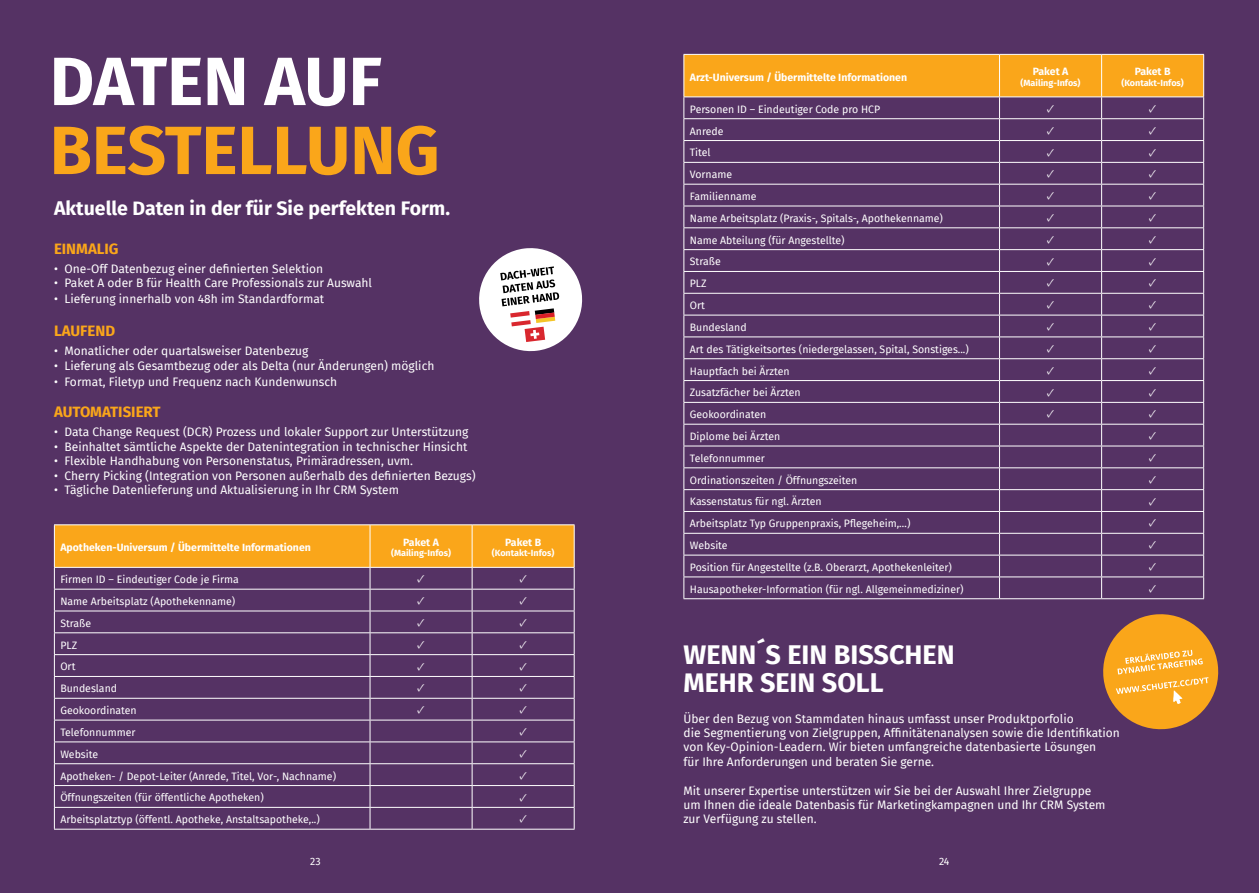
<style>
.page{position:relative;width:1259px;height:893px;background:#553264}
.page>*{position:absolute;margin:0;border:0;box-sizing:border-box;transform-origin:0 0}
.t1{font:700 68.25px "Fira Sans";color:#faa61a}
.t2{font:700 68.25px "Fira Sans";letter-spacing:-.005em;color:#fff}
.t3{font:700 27px/28.5px "Fira Sans";color:#fff}
.t4{font:700 19.5px "Fira Sans";color:#fff}
.t5{font:700 15px "Fira Sans";color:#faa61a}
.t6{font:12px/14.4px "Fira Sans";color:#fff}
.t7{font:11.25px "Minion Pro";color:#fff}
.t8{font:10.5px "Fira Sans";color:#fff}
.t9{font:700 10.5px "Fira Sans";color:#fff}
.t10{font:700 9px "Fira Sans";color:#fff}
</style>
<div class="page">
<svg style="left:1099px;top:611px;width:122px;height:122px;background:#c8873b"></svg>
<svg style="left:476px;top:245px;width:109px;height:109px"></svg>
<svg style="left:683px;top:54px;width:521px;height:544px;background:#6a4566"></svg>
<hr style="left:683px;top:598px;width:316px;height:1px;background:#fff">
<hr style="left:999px;top:598px;width:102px;height:1px;background:#fff">
<hr style="left:1101px;top:598px;width:103px;height:1px;background:#fff">
<svg style="left:54px;top:525px;width:521px;height:304px;background:#734b60"></svg>
<hr style="left:54px;top:829px;width:316px;height:1px;background:#fff">
<hr style="left:370px;top:829px;width:102px;height:1px;background:#fff">
<hr style="left:472px;top:829px;width:102px;height:1px;background:#fff">
<hr style="left:54px;top:524px;width:316px;height:1px;background:#fff">
<hr style="left:54px;top:525px;width:1px;height:42px;background:#fff">
<hr style="left:370px;top:524px;width:102px;height:1px;background:#fff">
<hr style="left:370px;top:525px;width:1px;height:42px;background:#fff">
<hr style="left:472px;top:524px;width:102px;height:1px;background:#fff">
<hr style="left:472px;top:525px;width:1px;height:42px;background:#fff">
<hr style="left:574px;top:525px;width:1px;height:42px;background:#fff">
<hr style="left:54px;top:567px;width:316px;height:1px;background:#fff">
<hr style="left:370px;top:567px;width:102px;height:1px;background:#fff">
<hr style="left:472px;top:567px;width:102px;height:1px;background:#fff">
<h1 class="t2" style="left:50px;top:24px;width:334px">DATEN AUF</h1>
<h1 class="t1" style="left:50px;top:93px;width:391px">BESTELLUNG</h1>
<h3 class="t4" style="left:54px;top:192px;width:397px">Aktuelle Daten in der für Sie perfekten Form.</h3>
<p class="t5" style="left:54px;top:236px;width:66px">EINMALIG</p>
<p class="t6" style="left:54px;top:261px;width:271px">• One-Off Datenbezug einer definierten Selektion</p>
<p class="t6" style="left:54px;top:275px;width:319px">• Paket A oder B für Health Care Professionals zur Auswahl</p>
<p class="t6" style="left:54px;top:291px;width:272px">• Lieferung innerhalb von 48h im Standardformat</p>
<p class="t5" style="left:54px;top:319px;width:63px">LAUFEND</p>
<p class="t6" style="left:54px;top:344px;width:256px">• Monatlicher oder quartalsweiser Datenbezug</p>
<p class="t6" style="left:54px;top:358px;width:382px">• Lieferung als Gesamtbezug oder als Delta (nur Änderungen) möglich</p>
<p class="t6" style="left:54px;top:374px;width:285px">• Format, Filetyp und Frequenz nach Kundenwunsch</p>
<p class="t6" style="left:54px;top:425px;width:416px">• Data Change Request (DCR) Prozess und lokaler Support zur Unterstützung</p>
<p class="t6" style="left:54px;top:439px;width:415px">• Beinhaltet sämtliche Aspekte der Datenintegration in technischer Hinsicht</p>
<p class="t6" style="left:54px;top:453px;width:361px">• Flexible Handhabung von Personenstatus, Primäradressen, uvm.</p>
<p class="t6" style="left:54px;top:468px;width:423px">• Cherry Picking (Integration von Personen außerhalb des definierten Bezugs)</p>
<p class="t6" style="left:54px;top:482px;width:346px">• Tägliche Datenlieferung und Aktualisierung in Ihr CRM System</p>
<p class="t5" style="left:54px;top:399px;width:108px">AUTOMATISIERT</p>
<p class="t9" style="left:60px;top:538px;width:252px">Apotheken-Universum / Übermittelte Informationen</p>
<p class="t9" style="left:403px;top:533px;width:37px">Paket A</p>
<p class="t10" style="left:391px;top:546px;width:61px">(Mailing-Infos)</p>
<p class="t9" style="left:505px;top:533px;width:37px">Paket B</p>
<p class="t10" style="left:492px;top:546px;width:64px">(Kontakt-Infos)</p>
<p class="t8" style="left:60px;top:572px;width:180px">Firmen ID – Eindeutiger Code je Firma</p>
<p class="t7" style="left:417px;top:571px;width:9px">✓</p>
<p class="t7" style="left:519px;top:571px;width:9px">✓</p>
<p class="t8" style="left:60px;top:593px;width:176px">Name Arbeitsplatz (Apothekenname)</p>
<p class="t7" style="left:417px;top:593px;width:9px">✓</p>
<p class="t7" style="left:519px;top:593px;width:9px">✓</p>
<p class="t8" style="left:60px;top:615px;width:32px">Straße</p>
<p class="t7" style="left:417px;top:615px;width:9px">✓</p>
<p class="t7" style="left:519px;top:615px;width:9px">✓</p>
<p class="t8" style="left:60px;top:637px;width:18px">PLZ</p>
<p class="t7" style="left:417px;top:637px;width:9px">✓</p>
<p class="t7" style="left:519px;top:637px;width:9px">✓</p>
<p class="t8" style="left:60px;top:659px;width:17px">Ort</p>
<p class="t7" style="left:417px;top:658px;width:9px">✓</p>
<p class="t7" style="left:519px;top:658px;width:9px">✓</p>
<p class="t8" style="left:60px;top:681px;width:58px">Bundesland</p>
<p class="t7" style="left:417px;top:680px;width:9px">✓</p>
<p class="t7" style="left:519px;top:680px;width:9px">✓</p>
<p class="t8" style="left:60px;top:702px;width:78px">Geokoordinaten</p>
<p class="t7" style="left:417px;top:702px;width:9px">✓</p>
<p class="t7" style="left:519px;top:702px;width:9px">✓</p>
<p class="t8" style="left:60px;top:724px;width:77px">Telefonnummer</p>
<p class="t7" style="left:519px;top:724px;width:9px">✓</p>
<p class="t8" style="left:60px;top:746px;width:39px">Website</p>
<p class="t7" style="left:519px;top:746px;width:9px">✓</p>
<p class="t8" style="left:60px;top:768px;width:277px">Apotheken- / Depot-Leiter (Anrede, Titel, Vor-, Nachname)</p>
<p class="t7" style="left:519px;top:768px;width:9px">✓</p>
<p class="t8" style="left:60px;top:790px;width:205px">Öffnungszeiten (für öffentliche Apotheken)</p>
<p class="t7" style="left:519px;top:789px;width:9px">✓</p>
<p class="t8" style="left:60px;top:812px;width:261px">Arbeitsplatztyp (öffentl. Apotheke, Anstaltsapotheke,..)</p>
<p class="t7" style="left:519px;top:811px;width:9px">✓</p>
<p class="t9" style="left:690px;top:68px;width:219px">Arzt-Universum / Übermittelte Informationen</p>
<p class="t9" style="left:1032px;top:63px;width:37px">Paket A</p>
<p class="t10" style="left:1020px;top:75px;width:61px">(Mailing-Infos)</p>
<p class="t9" style="left:1134px;top:63px;width:37px">Paket B</p>
<p class="t10" style="left:1121px;top:75px;width:64px">(Kontakt-Infos)</p>
<p class="t8" style="left:690px;top:101px;width:192px">Personen ID – Eindeutiger Code pro HCP</p>
<p class="t7" style="left:1046px;top:101px;width:9px">✓</p>
<p class="t7" style="left:1148px;top:101px;width:9px">✓</p>
<p class="t8" style="left:690px;top:123px;width:35px">Anrede</p>
<p class="t7" style="left:1046px;top:123px;width:9px">✓</p>
<p class="t7" style="left:1148px;top:123px;width:9px">✓</p>
<p class="t8" style="left:690px;top:145px;width:22px">Titel</p>
<p class="t7" style="left:1046px;top:144px;width:9px">✓</p>
<p class="t7" style="left:1148px;top:144px;width:9px">✓</p>
<p class="t8" style="left:690px;top:167px;width:44px">Vorname</p>
<p class="t7" style="left:1046px;top:166px;width:9px">✓</p>
<p class="t7" style="left:1148px;top:166px;width:9px">✓</p>
<p class="t8" style="left:690px;top:188px;width:68px">Familienname</p>
<p class="t7" style="left:1046px;top:188px;width:9px">✓</p>
<p class="t7" style="left:1148px;top:188px;width:9px">✓</p>
<p class="t8" style="left:690px;top:210px;width:255px">Name Arbeitsplatz (Praxis-, Spitals-, Apothekenname)</p>
<p class="t7" style="left:1046px;top:210px;width:9px">✓</p>
<p class="t7" style="left:1148px;top:210px;width:9px">✓</p>
<p class="t8" style="left:690px;top:232px;width:156px">Name Abteilung (für Angestellte)</p>
<p class="t7" style="left:1046px;top:232px;width:9px">✓</p>
<p class="t7" style="left:1148px;top:232px;width:9px">✓</p>
<p class="t8" style="left:690px;top:254px;width:32px">Straße</p>
<p class="t7" style="left:1046px;top:253px;width:9px">✓</p>
<p class="t7" style="left:1148px;top:253px;width:9px">✓</p>
<p class="t8" style="left:690px;top:276px;width:18px">PLZ</p>
<p class="t7" style="left:1046px;top:275px;width:9px">✓</p>
<p class="t7" style="left:1148px;top:275px;width:9px">✓</p>
<p class="t8" style="left:690px;top:297px;width:17px">Ort</p>
<p class="t7" style="left:1046px;top:297px;width:9px">✓</p>
<p class="t7" style="left:1148px;top:297px;width:9px">✓</p>
<p class="t8" style="left:690px;top:319px;width:58px">Bundesland</p>
<p class="t7" style="left:1046px;top:319px;width:9px">✓</p>
<p class="t7" style="left:1148px;top:319px;width:9px">✓</p>
<p class="t8" style="left:690px;top:341px;width:280px">Art des Tätigkeitsortes (niedergelassen, Spital, Sonstiges...)</p>
<p class="t7" style="left:1046px;top:341px;width:9px">✓</p>
<p class="t7" style="left:1148px;top:341px;width:9px">✓</p>
<p class="t8" style="left:690px;top:363px;width:101px">Hauptfach bei Ärzten</p>
<p class="t7" style="left:1046px;top:363px;width:9px">✓</p>
<p class="t7" style="left:1148px;top:363px;width:9px">✓</p>
<p class="t8" style="left:690px;top:385px;width:112px">Zusatzfächer bei Ärzten</p>
<p class="t7" style="left:1046px;top:384px;width:9px">✓</p>
<p class="t7" style="left:1148px;top:384px;width:9px">✓</p>
<p class="t8" style="left:690px;top:407px;width:78px">Geokoordinaten</p>
<p class="t7" style="left:1046px;top:406px;width:9px">✓</p>
<p class="t7" style="left:1148px;top:406px;width:9px">✓</p>
<p class="t8" style="left:690px;top:428px;width:92px">Diplome bei Ärzten</p>
<p class="t7" style="left:1148px;top:428px;width:9px">✓</p>
<p class="t8" style="left:690px;top:450px;width:77px">Telefonnummer</p>
<p class="t7" style="left:1148px;top:450px;width:9px">✓</p>
<p class="t8" style="left:690px;top:472px;width:169px">Ordinationszeiten / Öffnungszeiten</p>
<p class="t7" style="left:1148px;top:472px;width:9px">✓</p>
<p class="t8" style="left:690px;top:494px;width:133px">Kassenstatus für ngl. Ärzten</p>
<p class="t7" style="left:1148px;top:493px;width:9px">✓</p>
<p class="t8" style="left:690px;top:516px;width:222px">Arbeitsplatz Typ Gruppenpraxis, Pflegeheim,…)</p>
<p class="t7" style="left:1148px;top:515px;width:9px">✓</p>
<p class="t8" style="left:690px;top:537px;width:39px">Website</p>
<p class="t7" style="left:1148px;top:537px;width:9px">✓</p>
<p class="t8" style="left:690px;top:559px;width:264px">Position für Angestellte (z.B. Oberarzt, Apothekenleiter)</p>
<p class="t7" style="left:1148px;top:559px;width:9px">✓</p>
<p class="t8" style="left:690px;top:581px;width:275px">Hausapotheker-Information (für ngl. Allgemeinmediziner)</p>
<p class="t7" style="left:1148px;top:581px;width:9px">✓</p>
<h2 class="t3" style="left:683px;top:638px;width:273px">WENN´S EIN BISSCHEN<br>MEHR SEIN SOLL</h2>
<p class="t6" style="left:683px;top:711px;width:438px">Über den Bezug von Stammdaten hinaus umfasst unser Produktporfolio<br>die Segmentierung von Zielgruppen, Affinitätenanalysen sowie die Identifikation von Key-Opinion-Leadern. Wir bieten umfangreiche datenbasierte Lösungen<br>für Ihre Anforderungen und beraten Sie gerne.</p>
<p class="t6" style="left:683px;top:783px;width:423px">Mit unserer Expertise unterstützen wir Sie bei der Auswahl Ihrer Zielgruppe um Ihnen die ideale Datenbasis für Marketingkampagnen und Ihr CRM System zur Verfügung zu stellen.</p>
<p class="t8" style="left:310px;top:853px;width:12px">23</p>
<p class="t8" style="left:939px;top:853px;width:12px">24</p>
</div>
